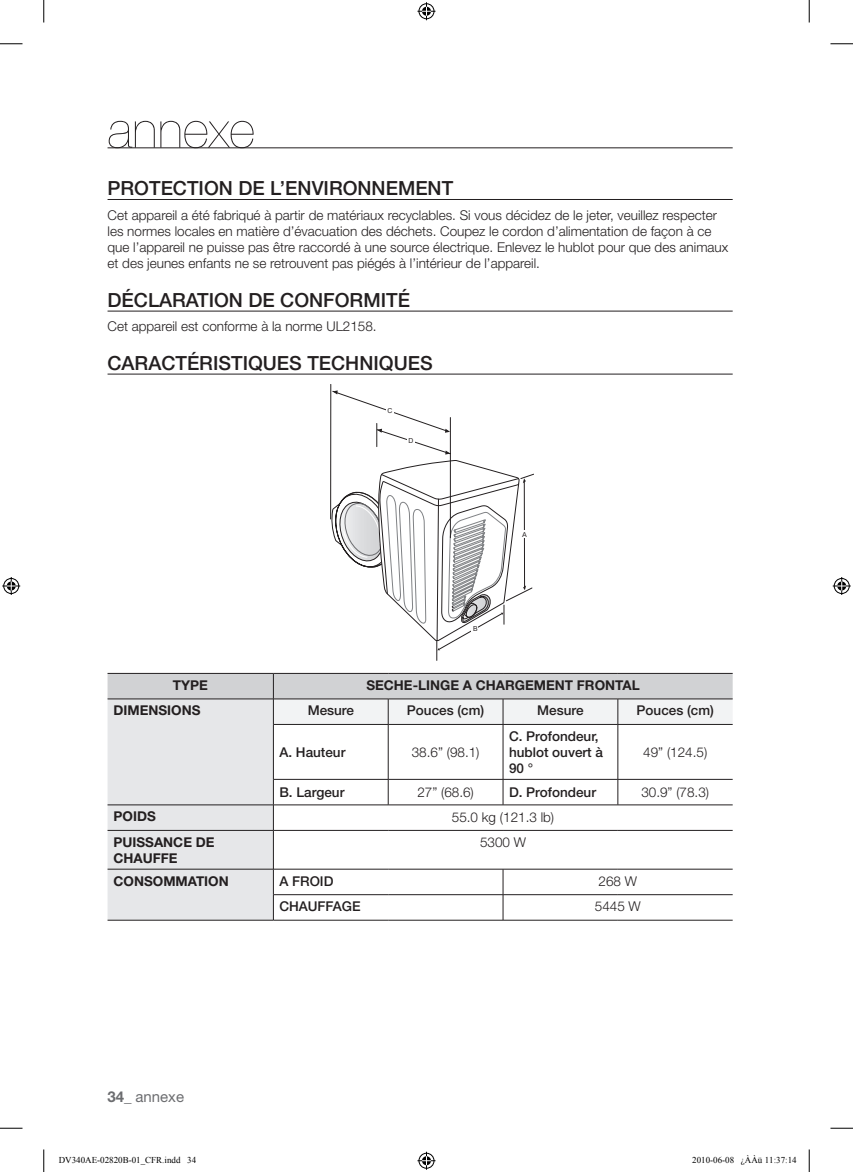
<style>
.page{position:relative;width:853px;height:1172px;background:#fff}
.page>*{position:absolute;margin:0;border:0;box-sizing:border-box;transform-origin:0 0}
.t1{font:200 51px "Helvetica Neue";color:#231f20}
.t2{font:500 19.5px "Helvetica Neue";color:#231f20}
.t3{font:15px "Helvetica Neue";color:#6c6d70}
.t4{font:300 13.5px/16.2px "Helvetica Neue";color:#231f20}
.t5{font:500 13.5px/16.2px "Helvetica Neue";color:#231f20}
.t6{font:700 13.5px/16.2px "Helvetica Neue";color:#231f20}
.t7{font:9px "Times New Roman";color:#000}
.t8{font:6.9px "Arial";color:#231f20}
.s1{font-weight:700}
</style>
<div class="page">
<hr style="left:108px;top:199px;width:625px;height:1px;background:#231f20">
<hr style="left:108px;top:311px;width:625px;height:1px;background:#231f20">
<hr style="left:108px;top:374px;width:625px;height:1px;background:#231f20">
<svg style="left:108px;top:673px;width:625px;height:247px"></svg>
<hr style="left:618px;top:894px;width:115px;height:1px;background:#231f20">
<hr style="left:108px;top:920px;width:165px;height:1px;background:#231f20">
<hr style="left:273px;top:920px;width:115px;height:1px;background:#231f20">
<hr style="left:388px;top:920px;width:115px;height:1px;background:#231f20">
<hr style="left:503px;top:920px;width:115px;height:1px;background:#231f20">
<hr style="left:618px;top:920px;width:115px;height:1px;background:#231f20">
<hr style="left:108px;top:148px;width:625px;height:1px;background:#231f20">
<hr style="left:330px;top:384px;width:1px;height:135px;background:#231f20">
<svg style="left:332px;top:391px;width:202px;height:200px"></svg>
<svg style="left:333px;top:390px;width:5px;height:4px"></svg>
<svg style="left:376px;top:423px;width:6px;height:24px"></svg>
<svg style="left:445px;top:450px;width:5px;height:4px"></svg>
<svg style="left:445px;top:429px;width:5px;height:4px"></svg>
<div style="left:522px;top:531px;width:6px;height:7px;background:#fff"></div>
<div style="left:407px;top:436px;width:7px;height:10px;background:#fff"></div>
<div style="left:386px;top:405px;width:7px;height:12px;background:#fff"></div>
<svg style="left:0;top:44px;width:22px;height:1px"></svg>
<svg style="left:830px;top:44px;width:23px;height:1px"></svg>
<svg style="left:0;top:1128px;width:22px;height:1px"></svg>
<svg style="left:830px;top:1128px;width:23px;height:1px"></svg>
<svg style="left:44px;top:0;width:1px;height:22px"></svg>
<svg style="left:44px;top:1149px;width:1px;height:23px"></svg>
<svg style="left:809px;top:0;width:1px;height:22px"></svg>
<svg style="left:809px;top:1149px;width:1px;height:23px"></svg>
<svg style="left:417px;top:2px;width:18px;height:18px"></svg>
<svg style="left:417px;top:1152px;width:18px;height:18px"></svg>
<svg style="left:2px;top:577px;width:18px;height:18px"></svg>
<svg style="left:833px;top:577px;width:18px;height:18px"></svg>
<svg style="left:331px;top:460px;width:196px;height:200px"></svg>
<h1 class="t1" style="left:108px;top:100px;width:149px">annexe</h1>
<h2 class="t2" style="left:108px;top:176px;width:347px">PROTECTION DE L’ENVIRONNEMENT</h2>
<p class="t4" style="left:108px;top:207px;width:622px">Cet appareil a été fabriqué à partir de matériaux recyclables. Si vous décidez de le jeter, veuillez respecter les normes locales en matière d’évacuation des déchets. Coupez le cordon d’alimentation de façon à ce que l’appareil ne puisse pas être raccordé à une source électrique. Enlevez le hublot pour que des animaux et des jeunes enfants ne se retrouvent pas piégés à l’intérieur de l’appareil.</p>
<h2 class="t2" style="left:108px;top:288px;width:304px">DÉCLARATION DE CONFORMITÉ</h2>
<p class="t4" style="left:108px;top:318px;width:271px">Cet appareil est conforme à la norme UL2158.</p>
<h2 class="t2" style="left:108px;top:351px;width:327px">CARACTÉRISTIQUES TECHNIQUES</h2>
<p class="t8" style="left:387px;top:406px;width:6px">C</p>
<p class="t8" style="left:408px;top:436px;width:6px">D</p>
<p class="t8" style="left:473px;top:624px;width:6px">B</p>
<p class="t6" style="left:173px;top:677px;width:37px">TYPE</p>
<p class="t6" style="left:366px;top:677px;width:275px">SECHE-LINGE A CHARGEMENT FRONTAL</p>
<p class="t6" style="left:114px;top:702px;width:88px">DIMENSIONS</p>
<p class="t5" style="left:308px;top:702px;width:48px">Mesure</p>
<p class="t5" style="left:407px;top:702px;width:79px">Pouces (cm)</p>
<p class="t5" style="left:537px;top:702px;width:48px">Mesure</p>
<p class="t5" style="left:637px;top:702px;width:79px">Pouces (cm)</p>
<p class="t5" style="left:279px;top:744px;width:68px">A. Hauteur</p>
<p class="t4" style="left:412px;top:744px;width:69px">38.6” (98.1)</p>
<p class="t5" style="left:509px;top:728px;width:96px">C. Profondeur, hublot ouvert à<br>90 °</p>
<p class="t4" style="left:643px;top:744px;width:66px">49” (124.5)</p>
<p class="t5" style="left:279px;top:784px;width:67px">B. Largeur</p>
<p class="t4" style="left:417px;top:784px;width:58px">27” (68.6)</p>
<p class="t5" style="left:509px;top:784px;width:89px">D. Profondeur</p>
<p class="t4" style="left:641px;top:784px;width:69px">30.9” (78.3)</p>
<p class="t6" style="left:114px;top:808px;width:44px">POIDS</p>
<p class="t4" style="left:452px;top:808px;width:104px">55.0 kg (121.3 lb)</p>
<p class="t6" style="left:114px;top:834px;width:103px">PUISSANCE DE<br>CHAUFFE</p>
<p class="t4" style="left:480px;top:834px;width:48px">5300 W</p>
<p class="t6" style="left:114px;top:872px;width:117px">CONSOMMATION</p>
<p class="t5" style="left:279px;top:872px;width:56px">A FROID</p>
<p class="t4" style="left:599px;top:872px;width:40px">268 W</p>
<p class="t5" style="left:279px;top:898px;width:83px">CHAUFFAGE</p>
<p class="t4" style="left:595px;top:898px;width:48px">5445 W</p>
<p class="t3" style="left:108px;top:1088px;width:78px"><span class="s1">34_</span> annexe</p>
<p class="t7" style="left:59px;top:1154px;width:139px">DV340AE-02820B-01_CFR.indd 34</p>
<p class="t7" style="left:692px;top:1154px;width:106px">2010-06-08 ¿ÀÀü 11:37:14</p>
</div>
